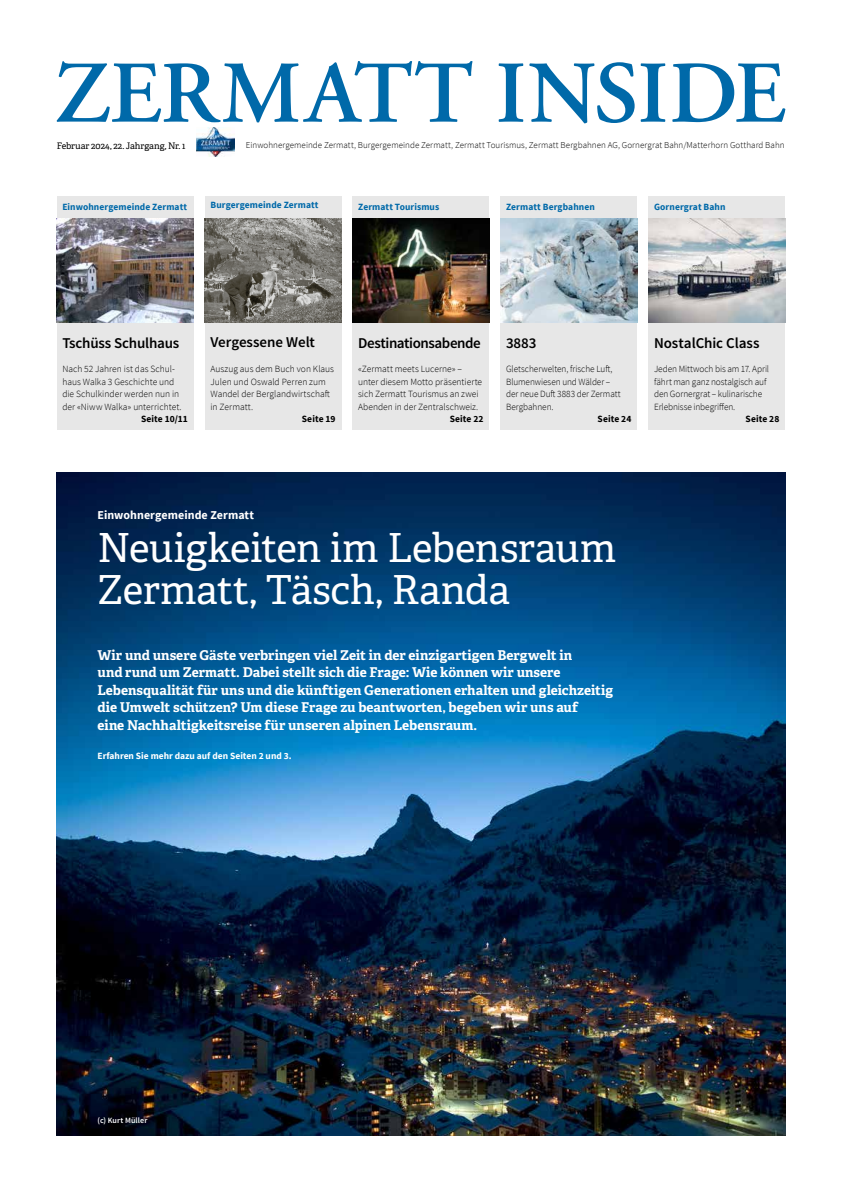
<style>
.page{position:relative;width:842px;height:1191px;background:#fff}
.page>*{position:absolute;margin:0;border:0;box-sizing:border-box;transform-origin:0 0}
.t1{font:40px/42.7px "Adelle";letter-spacing:-.01em;color:#fff}
.t2{font:600 15px "Source Sans Pro";letter-spacing:-.015em;color:#000}
.t3{font:700 13.5px/17.5px "Adelle";letter-spacing:-.005em;color:#fff}
.t4{font:700 12px "Source Sans Pro";letter-spacing:.005em;color:#fff}
.t5{font:300 9.5px/12.5px "Source Sans Pro";color:#000}
.t6{font:700 9.5px "Source Sans Pro";letter-spacing:.01em;color:#0069a9}
.t7{font:700 9.5px "Source Sans Pro";letter-spacing:.01em;color:#000}
.t8{font:700 9.5px "Source Sans Pro";color:#fff}
.t9{font:300 9px "Source Sans Pro";letter-spacing:.005em;color:#000}
.t10{font:9px "Adelle";color:#000}
.t11{font:600 8px "Source Sans Pro";letter-spacing:.01em;color:#fff}
</style>
<div class="page">
<img style="left:57px;top:472px;width:728px;height:663px">
<svg style="left:57px;top:61px;width:728px;height:62px"></svg>
<img style="left:197px;top:128px;width:37px;height:28px">
<div style="left:648px;top:197px;width:137px;height:233px;background:#e7e7e7"></div>
<img style="left:649px;top:218px;width:136px;height:104px">
<div style="left:205px;top:197px;width:136px;height:233px;background:#e7e7e7"></div>
<div style="left:352px;top:197px;width:137px;height:233px;background:#e7e7e7"></div>
<div style="left:57px;top:197px;width:136px;height:233px;background:#e7e7e7"></div>
<div style="left:500px;top:197px;width:137px;height:233px;background:#e7e7e7"></div>
<img style="left:57px;top:218px;width:136px;height:104px">
<img style="left:205px;top:218px;width:136px;height:104px">
<img style="left:353px;top:218px;width:136px;height:104px">
<img style="left:500px;top:218px;width:137px;height:104px">
<p class="t10" style="left:57px;top:140px;width:130px">Februar 2024, 22. Jahrgang, Nr. 1</p>
<p class="t9" style="left:246px;top:140px;width:540px">Einwohnergemeinde Zermatt, Burgergemeinde Zermatt, Zermatt Tourismus, Zermatt Bergbahnen AG, Gornergrat Bahn/Matterhorn Gotthard Bahn</p>
<p class="t6" style="left:62px;top:200px;width:126px">Einwohnergemeinde Zermatt</p>
<p class="t6" style="left:210px;top:198px;width:110px">Burgergemeinde Zermatt</p>
<p class="t6" style="left:358px;top:200px;width:83px">Zermatt Tourismus</p>
<p class="t6" style="left:506px;top:200px;width:90px">Zermatt Bergbahnen</p>
<p class="t6" style="left:654px;top:200px;width:73px">Gornergrat Bahn</p>
<h2 class="t2" style="left:62px;top:334px;width:118px">Tschüss Schulhaus</h2>
<p class="t5" style="left:62px;top:363px;width:121px">Nach 52 Jahren ist das Schul&shy;haus Walka 3 Geschichte und die Schulkinder werden nun in der «Niww Walka» unterrichtet.</p>
<p class="t7" style="left:141px;top:413px;width:48px">Seite 10/11</p>
<h2 class="t2" style="left:210px;top:332px;width:106px">Vergessene Welt</h2>
<p class="t5" style="left:210px;top:363px;width:125px">Auszug aus dem Buch von Klaus<br>Julen und Oswald Perren zum<br>Wandel der Berglandwirtschaft in Zermatt.</p>
<p class="t7" style="left:302px;top:413px;width:35px">Seite 19</p>
<h2 class="t2" style="left:358px;top:334px;width:124px">Destinationsabende</h2>
<p class="t5" style="left:358px;top:363px;width:126px">«Zermatt meets Lucerne» – unter diesem Motto präsentierte sich Zermatt Tourismus an zwei<br>Abenden in der Zentralschweiz.</p>
<p class="t7" style="left:450px;top:413px;width:35px">Seite 22</p>
<h2 class="t2" style="left:506px;top:334px;width:32px">3883</h2>
<p class="t5" style="left:506px;top:363px;width:116px">Gletscherwelten, frische Luft,<br>Blumenwiesen und Wälder – der neue Duft 3883 der Zermatt<br>Bergbahnen.</p>
<p class="t7" style="left:598px;top:413px;width:35px">Seite 24</p>
<h2 class="t2" style="left:654px;top:334px;width:107px">NostalChic Class</h2>
<p class="t5" style="left:654px;top:363px;width:117px">Jeden Mittwoch bis am 17. April fährt man ganz nostalgisch auf den Gornergrat – kulinarische<br>Erlebnisse inbegriffen.</p>
<p class="t7" style="left:746px;top:413px;width:35px">Seite 28</p>
<p class="t4" style="left:98px;top:507px;width:158px">Einwohnergemeinde Zermatt</p>
<h1 class="t1" style="left:98px;top:526px;width:520px">Neuigkeiten im Lebensraum<br>Zermatt, Täsch, Randa</h1>
<p class="t3" style="left:98px;top:646px;width:517px">Wir und unsere Gäste verbringen viel Zeit in der einzigartigen Bergwelt in<br>und rund um Zermatt. Dabei stellt sich die Frage: Wie können wir unsere Lebensqualität für uns und die künftigen Generationen erhalten und gleichzeitig die Umwelt schützen? Um diese Frage zu beantworten, begeben wir uns auf<br>eine Nachhaltigkeitsreise für unseren alpinen Lebensraum.</p>
<p class="t8" style="left:98px;top:750px;width:196px">Erfahren Sie mehr dazu auf den Seiten 2 und 3.</p>
<p class="t11" style="left:98px;top:1114px;width:51px">(c) Kurt Müller</p>
</div>
